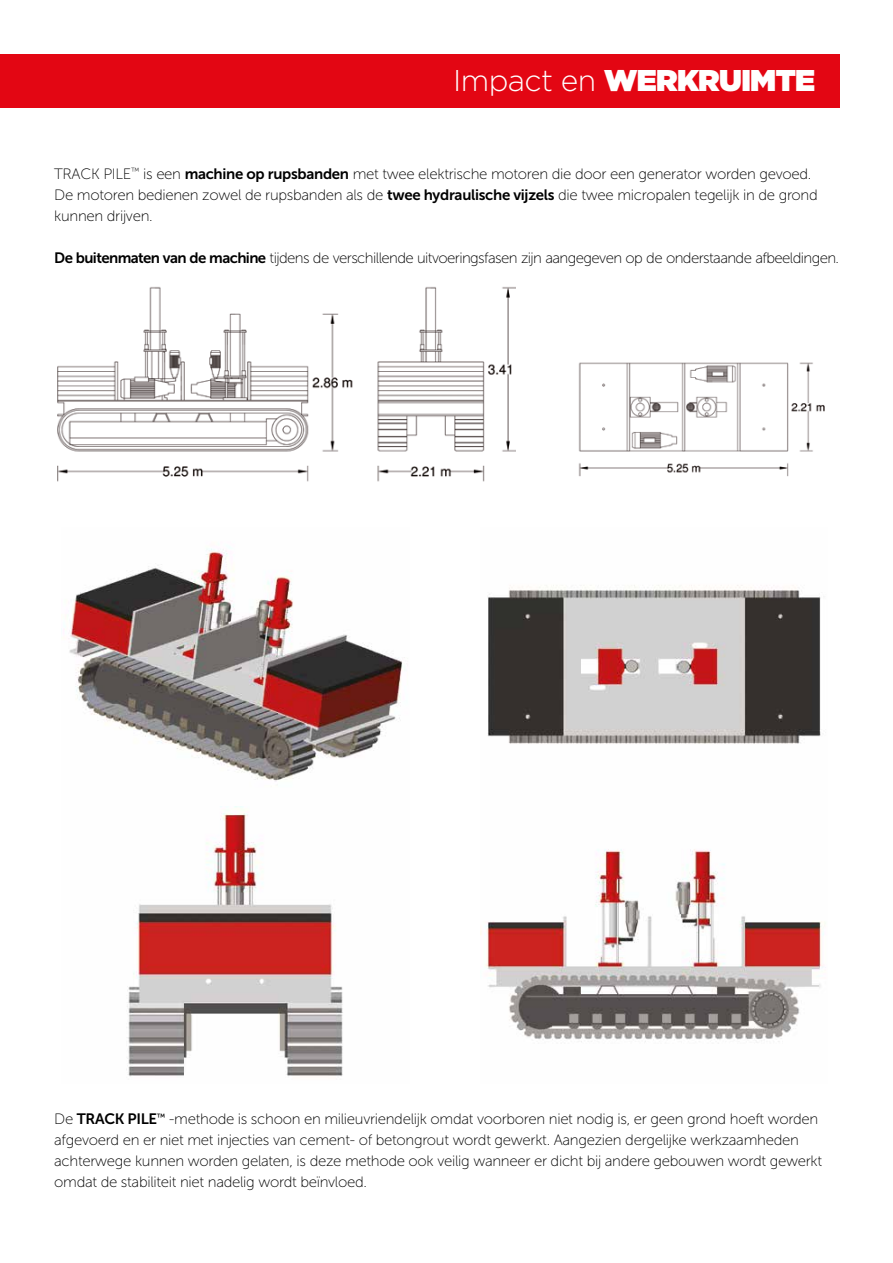
<style>
.page{position:relative;width:893px;height:1263px;background:#fff}
.page>*{position:absolute;margin:0;border:0;box-sizing:border-box;transform-origin:0 0}
.t1{font:900 30px "Gotham";letter-spacing:-.02em;color:#fff}
.t2{font:15px/21px "Museo Sans 100";letter-spacing:-.02em;color:#000}
.t3{font:15px "Museo Sans 100";letter-spacing:-.04em;color:#000}
.s1{font-weight:300}
.s2{font-family:"Museo Sans 700"}
</style>
<div class="page">
<div style="left:0;top:54px;width:839px;height:54px;background:#e30613"></div>
<img style="left:57px;top:286px;width:459px;height:196px">
<img style="left:578px;top:362px;width:247px;height:115px">
<img style="left:68px;top:547px;width:337px;height:530px">
<img style="left:481px;top:585px;width:344px;height:457px">
<h1 class="t1" style="left:453px;top:59px;width:364px"><span class="s1">Impact en</span> WERKRUIMTE</h1>
<p class="t2" style="left:54px;top:163px;width:765px">TRACK PILE<sup>™</sup> is een <span class="s2">machine op rupsbanden</span> met twee elektrische motoren die door een generator worden gevoed.<br>De motoren bedienen zowel de rupsbanden als de <span class="s2">twee hydraulische vijzels</span> die twee micropalen tegelijk in de grond kunnen drijven.</p>
<p class="t3" style="left:54px;top:249px;width:786px"><span class="s2">De buitenmaten van de machine</span> tijdens de verschillende uitvoeringsfasen zijn aangegeven op de onderstaande afbeeldingen.</p>
<p class="t2" style="left:54px;top:1108px;width:769px">De <span class="s2">TRACK PILE</span><sup>™</sup> -methode is schoon en milieuvriendelijk omdat voorboren niet nodig is, er geen grond hoeft worden afgevoerd en er niet met injecties van cement- of betongrout wordt gewerkt. Aangezien dergelijke werkzaamheden achterwege kunnen worden gelaten, is deze methode ook veilig wanneer er dicht bij andere gebouwen wordt gewerkt omdat de stabiliteit niet nadelig wordt beïnvloed.</p>
</div>
